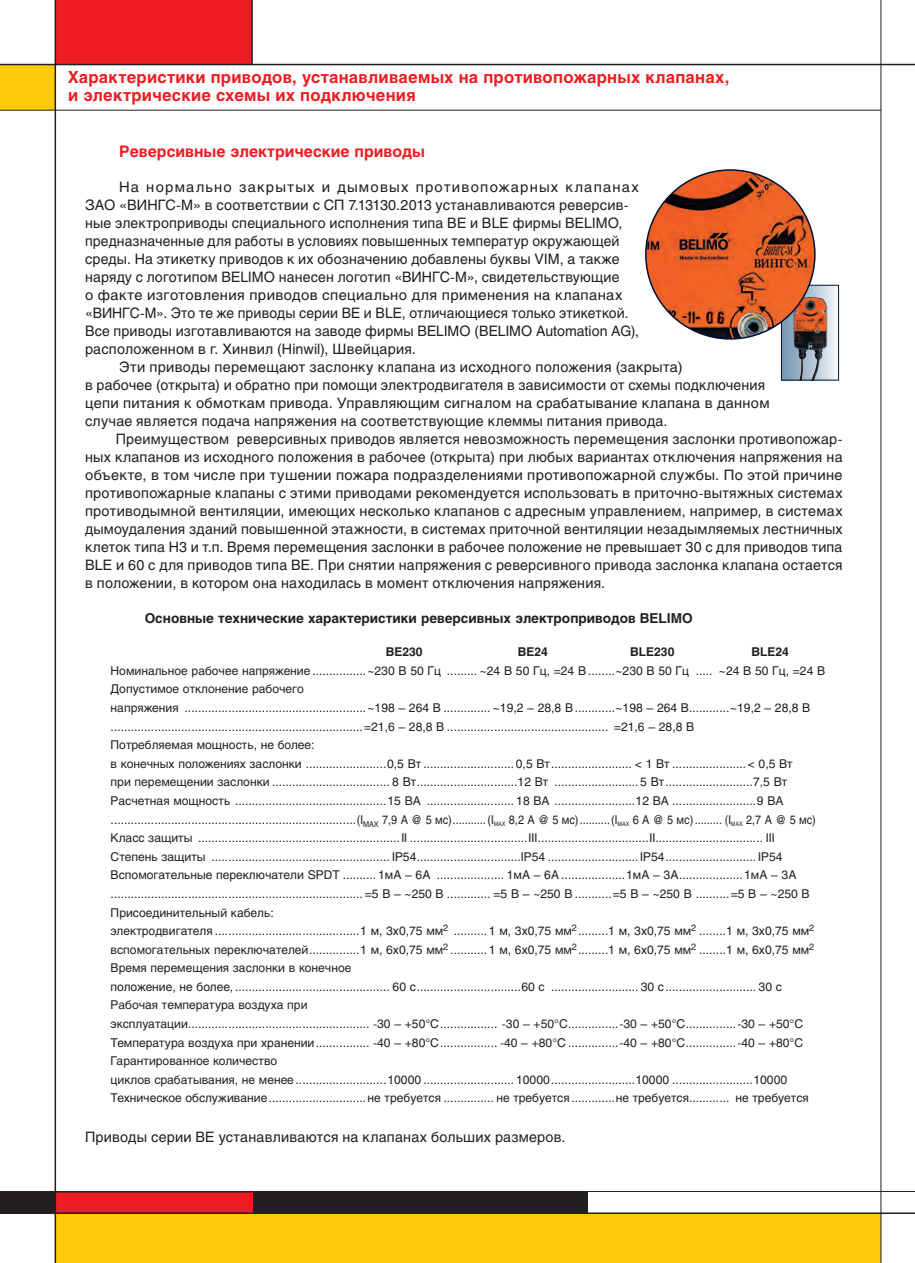
<style>
.page{position:relative;width:915px;height:1263px;background:#fff}
.page>*{position:absolute;margin:0;border:0;box-sizing:border-box;transform-origin:0 0}
.t1{font:700 16.5px/18px "Helios C";letter-spacing:.015em;color:#ee1d23}
.t2{font:700 15.75px "Helios C";color:#ee1d23}
.t3{font:14.25px/18px "Helios C";letter-spacing:.015em;color:#231f20}
.t4{font:700 13.5px "Helios C";color:#231f20}
.t5{font:12px/18.6px "Helios C";color:#231f20}
.t6{font:700 12px "Helios C";color:#231f20}
</style>
<div class="page">
<div style="left:55px;top:1213px;width:825px;height:50px;background:#feca0a"></div>
<div style="left:56px;top:0;width:196px;height:65px;background:#ee1d23"></div>
<div style="left:0;top:65px;width:55px;height:45px;background:#feca0a"></div>
<hr style="left:0;top:64px;width:914px;height:1px;background:#231f20">
<hr style="left:880px;top:0;width:1px;height:1263px;background:#231f20">
<hr style="left:0;top:110px;width:880px;height:1px;background:#231f20">
<hr style="left:251px;top:0;width:2px;height:64px;background:#231f20">
<div style="left:0;top:1191px;width:587px;height:22px;background:#231f20"></div>
<div style="left:56px;top:1191px;width:196px;height:21px;background:#ee1d23"></div>
<hr style="left:0;top:1212px;width:914px;height:2px;background:#231f20">
<hr style="left:252px;top:1191px;width:662px;height:1px;background:#231f20">
<hr style="left:55px;top:1191px;width:197px;height:1px;background:#231f20">
<hr style="left:55px;top:0;width:1px;height:1263px;background:#231f20">
<img style="left:782px;top:287px;width:54px;height:92px">
<div style="left:780px;top:285px;width:58px;height:96px;border:1px solid #001039"></div>
<img style="left:645px;top:170px;width:169px;height:169px;border-radius:84px">
<h1 class="t1" style="left:68px;top:68px;width:663px">Характеристики приводов, устанавливаемых на противопожарных клапанах, и электрические схемы их подключения</h1>
<h2 class="t2" style="left:119px;top:142px;width:307px">Реверсивные электрические приводы</h2>
<p class="t3" style="left:85px;top:178px;width:555px;text-indent:34px">На нормально закрытых и дымовых противопожарных клапанах ЗАО «ВИНГС-М» в соответствии с СП 7.13130.2013 устанавливаются реверсив&shy;ные электроприводы специального исполнения типа BE и BLE фирмы BELIMO, предназначенные для работы в условиях повышенных температур окружающей среды. На этикетку приводов к их обозначению добавлены буквы VIM, а также наряду с логотипом BELIMO нанесен логотип «ВИНГС-М», свидетельствующие<br>о факте изготовления приводов специально для применения на клапанах «ВИНГС-М». Это те же приводы серии BE и BLE, отличающиеся только этикеткой.<br>Все приводы изготавливаются на заводе фирмы BELIMO (BELIMO Automation AG), расположенном в г. Хинвил (Hinwil), Швейцария.</p>
<p class="t3" style="left:85px;top:358px;width:685px;text-indent:34px">Эти приводы перемещают заслонку клапана из исходного положения (закрыта)<br>в рабочее (открыта) и обратно при помощи электродвигателя в зависимости от схемы подключения цепи питания к обмоткам привода. Управляющим сигналом на срабатывание клапана в данном случае является подача напряжения на соответствующие клеммы питания привода.</p>
<p class="t3" style="left:85px;top:430px;width:758px;text-align:justify;text-indent:31px">Преимуществом реверсивных приводов является невозможность перемещения заслонки противопожар&shy;ных клапанов из исходного положения в рабочее (открыта) при любых вариантах отключения напряжения на объекте, в том числе при тушении пожара подразделениями противопожарной службы. По этой причине противопожарные клапаны с этими приводами рекомендуется использовать в приточно-вытяжных системах противодымной вентиляции, имеющих несколько клапанов с адресным управлением, например, в системах дымоудаления зданий повышенной этажности, в системах приточной вентиляции незадымляемых лестничных клеток типа Н3 и т.п. Время перемещения заслонки в рабочее положение не превышает 30 с для приводов типа BLE и 60 с для приводов типа ВЕ. При снятии напряжения с реверсивного привода заслонка клапана остается в положении, в котором она находилась в момент отключения напряжения.</p>
<p class="t4" style="left:145px;top:610px;width:549px">Основные технические характеристики реверсивных электроприводов BELIMO</p>
<p class="t6" style="left:386px;top:645px;width:38px">BE230</p>
<p class="t6" style="left:517px;top:645px;width:32px">BE24</p>
<p class="t6" style="left:630px;top:645px;width:46px">BLE230</p>
<p class="t6" style="left:751px;top:645px;width:39px">BLE24</p>
<p class="t5" style="left:111px;top:661px;width:716px">Номинальное рабочее напряжение ................~230 В 50 Гц ......... ~24 В 50 Гц, =24 В ........~230 B 50 Гц ..... ~24 В 50 Гц, =24 В Допустимое отклонение рабочего<br>напряжения ......................................................~198 – 264 В .............. ~19,2 – 28,8 В............~198 – 264 В............~19,2 – 28,8 В ...........................................................................=21,6 – 28,8 В ................................................ =21,6 – 28,8 В<br>Потребляемая мощность, не более:<br>в конечных положениях заслонки ........................0,5 Вт ........................... 0,5 Вт........................ &lt; 1 Вт ......................&lt; 0,5 Вт<br>при перемещении заслонки ................................... 8 Вт..............................12 Вт .........................5 Вт..........................7,5 Вт Расчетная мощность .............................................15 ВА .......................... 18 ВА ........................12 ВА .........................9 ВА .........................................................................(I<sub>MAX</sub> 7,9 А @ 5 мс)...........(I<sub>MAX</sub> 8,2 А @ 5 мс)..........(I<sub>MAX</sub> 6 А @ 5 мс)......... (I<sub>MAX</sub> 2,7 А @ 5 мс)<br>Класс защиты ............................................................II ...................................III.................................II................................ III<br>Степень защиты ..................................................... IP54...............................IP54 ...........................IP54........................... IP54<br>Вспомогательные переключатели SPDT .......... 1мА – 6А .................... 1мА – 6А ...................1мА – 3А...................1мА – 3А ........................................................................... =5 В – ~250 В ............. =5 В – ~250 В ...........=5 В – ~250 В ..........=5 В – ~250 В Присоединительный кабель:<br>электродвигателя ...........................................1 м, 3х0,75 мм<sup>2</sup> ..........1 м, 3х0,75 мм<sup>2</sup>.........1 м, 3х0,75 мм<sup>2</sup> ........1 м, 3х0,75 мм<sup>2 </sup>вспомогательных переключателей...............1 м, 6х0,75 мм<sup>2</sup> ...........1 м, 6х0,75 мм<sup>2</sup>.........1 м, 6х0,75 мм<sup>2</sup> ........1 м, 6х0,75 мм<sup>2<br></sup>Время перемещения заслонки в конечное<br>положение, не более, .............................................. 60 с...............................60 с .......................... 30 с ........................... 30 c Рабочая температура воздуха при<br>эксплуатации...................................................... -30 – +50°С................. -30 – +50°С...............-30 – +50°С...............-30 – +50°С Температура воздуха при хранении................ -40 – +80°С................. -40 – +80°С ...............-40 – +80°С...............-40 – +80°С Гарантированное количество<br>циклов срабатывания, не менее ...........................10000 ........................... 10000.........................10000 ........................10000<br>Техническое обслуживание.............................не требуется ............... не требуется .............не требуется............ не требуется</p>
<p class="t3" style="left:85px;top:1128px;width:481px">Приводы серии ВЕ устанавливаются на клапанах больших размеров.</p>
</div>
